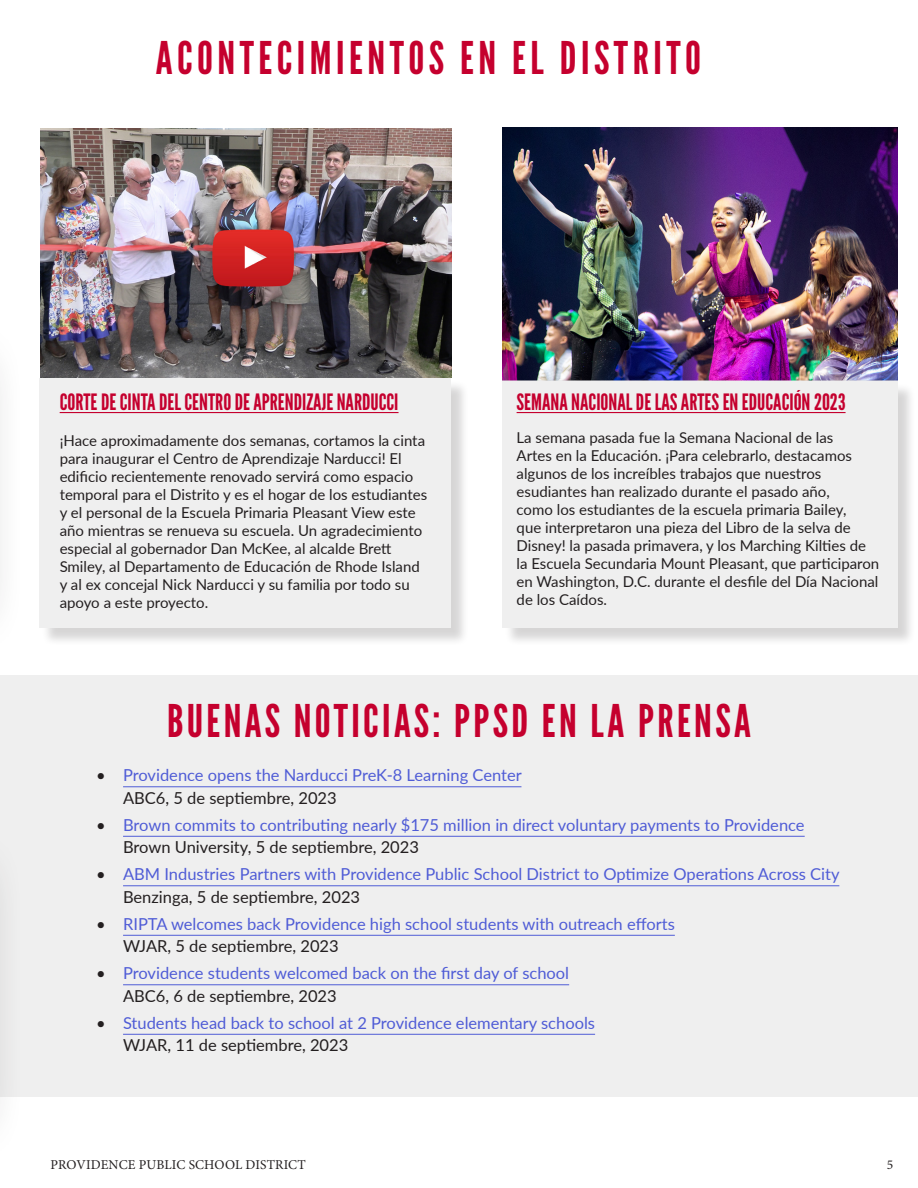
<style>
.page{position:relative;width:918px;height:1188px;background:#fff}
.page>*{position:absolute;margin:0;border:0;box-sizing:border-box;transform-origin:0 0}
.League_Gothic_24pt_B{font:45px "League Gothic";letter-spacing:.075em;color:#c5002e}
.League_Gothic_24pt_B-2{font:45px "League Gothic";letter-spacing:.1em;color:#c5002e}
.Lato_Light_8pt_Black{font:22.5px "League Gothic";color:#c5002e}
.t1{font:16.5px/22.5px "Lato";color:#4f5cd6}
.Lato_Light_8pt_Black-2{font:15px/18px "Lato";color:#231f20}
.t2{font:13.5px "Minion Pro";letter-spacing:.01em;color:#231f20}
.s1{color:#231f20}
</style>
<div class="page">
<div style="left:0;top:675px;width:918px;height:422px;background:#efefef"></div>
<hr style="left:123px;top:786px;width:398px;height:1px;background:#4f5cd6">
<hr style="left:123px;top:836px;width:682px;height:1px;background:#4f5cd6">
<hr style="left:123px;top:885px;width:716px;height:1px;background:#4f5cd6">
<hr style="left:123px;top:935px;width:552px;height:1px;background:#4f5cd6">
<hr style="left:123px;top:984px;width:446px;height:1px;background:#4f5cd6">
<hr style="left:123px;top:1034px;width:472px;height:1px;background:#4f5cd6">
<div style="left:0;top:824px;width:25px;height:345px;background:#231f20;opacity:.3"></div>
<img style="left:502px;top:127px;width:395px;height:253px">
<div style="left:42px;top:380px;width:428px;height:266px;background:#231f20;opacity:.35"></div>
<div style="left:39px;top:378px;width:412px;height:249px;background:#efefef"></div>
<hr style="left:60px;top:412px;width:339px;height:1px;background:#c5002e">
<img style="left:40px;top:128px;width:412px;height:250px">
<div style="left:505px;top:383px;width:411px;height:263px;background:#231f20;opacity:.35"></div>
<div style="left:502px;top:380px;width:395px;height:247px;background:#efefef"></div>
<hr style="left:517px;top:412px;width:329px;height:1px;background:#c5002e">
<p class="League_Gothic_24pt_B-2" style="left:156px;top:31px;width:547px">ACONTECIMIENTOS EN EL DISTRITO</p>
<p class="Lato_Light_8pt_Black" style="left:60px;top:388px;width:340px">CORTE DE CINTA DEL CENTRO DE APRENDIZAJE NARDUCCI</p>
<p class="Lato_Light_8pt_Black-2" style="left:60px;top:430px;width:369px">¡Hace aproximadamente dos semanas, cortamos la cinta para inaugurar el Centro de Aprendizaje Narducci! El edificio recientemente renovado servirá como espacio temporal para el Distrito y es el hogar de los estudiantes y el personal de la Escuela Primaria Pleasant View este año mientras se renueva su escuela. Un agradecimiento especial al gobernador Dan McKee, al alcalde Brett Smiley, al Departamento de Educación de Rhode Island y al ex concejal Nick Narducci y su familia por todo su apoyo a este proyecto.</p>
<p class="Lato_Light_8pt_Black" style="left:517px;top:388px;width:330px">SEMANA NACIONAL DE LAS ARTES EN EDUCACIÓN 2023</p>
<p class="Lato_Light_8pt_Black-2" style="left:517px;top:427px;width:364px">La semana pasada fue la Semana Nacional de las<br>Artes en la Educación. ¡Para celebrarlo, destacamos algunos de los increíbles trabajos que nuestros esudiantes han realizado durante el pasado año,<br>como los estudiantes de la escuela primaria Bailey,<br>que interpretaron una pieza del Libro de la selva de Disney! la pasada primavera, y los Marching Kilties de la Escuela Secundaria Mount Pleasant, que participaron en Washington, D.C. durante el desfile del Día Nacional de los Caídos.</p>
<p class="League_Gothic_24pt_B" style="left:167px;top:694px;width:585px">BUENAS NOTICIAS: PPSD EN LA PRENSA</p>
<p class="t1" style="left:123px;top:763px;width:400px;text-indent:-27px"><span class="s1">•</span> Providence opens the Narducci PreK-8 Learning Center<br><span class="s1">ABC6, 5 de septiembre, 2023</span></p>
<p class="t1" style="left:123px;top:813px;width:683px;text-indent:-27px"><span class="s1">•</span> Brown commits to contributing nearly $175 million in direct voluntary payments to Providence<br><span class="s1">Brown University, 5 de septiembre, 2023</span></p>
<p class="t1" style="left:123px;top:862px;width:718px;text-indent:-27px"><span class="s1">•</span> ABM Industries Partners with Providence Public School District to Optimize Operations Across City<br><span class="s1">Benzinga, 5 de septiembre, 2023</span></p>
<p class="t1" style="left:123px;top:912px;width:553px;text-indent:-27px"><span class="s1">•</span> RIPTA welcomes back Providence high school students with outreach efforts<br><span class="s1">WJAR, 5 de septiembre, 2023</span></p>
<p class="t1" style="left:123px;top:961px;width:448px;text-indent:-27px"><span class="s1">•</span> Providence students welcomed back on the first day of school<br><span class="s1">ABC6, 6 de septiembre, 2023</span></p>
<p class="t1" style="left:123px;top:1011px;width:474px;text-indent:-27px"><span class="s1">•</span> Students head back to school at 2 Providence elementary schools<br><span class="s1">WJAR, 11 de septiembre, 2023</span></p>
<p class="t2" style="left:50px;top:1155px;width:257px">PROVIDENCE PUBLIC SCHOOL DISTRICT</p>
<p class="t2" style="left:887px;top:1155px;width:8px">5</p>
</div>
